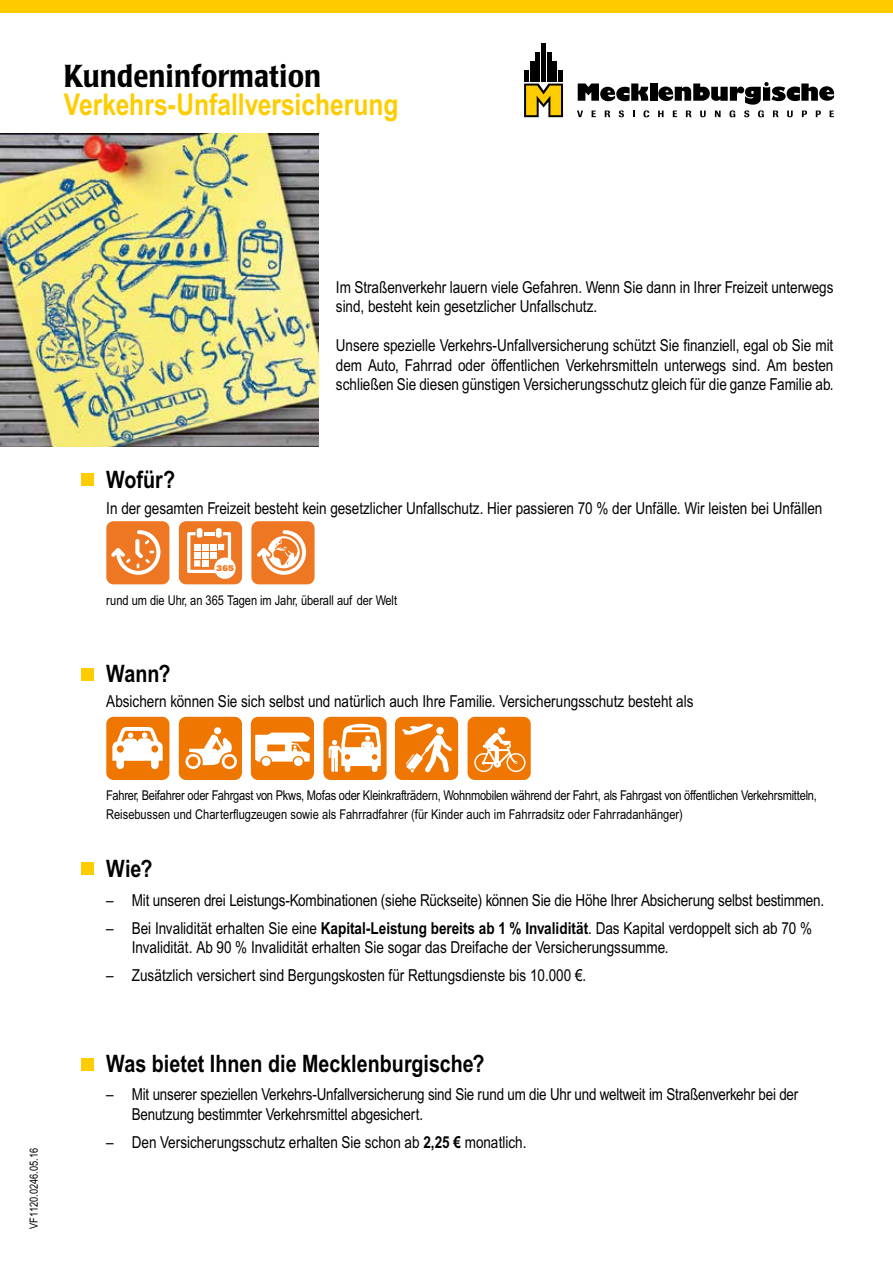
<style>
.page{position:relative;width:893px;height:1263px;background:#fff}
.page>*{position:absolute;margin:0;border:0;box-sizing:border-box;transform-origin:0 0}
.t1{font:500 condensed 31.5px "Laudatio BQ";color:#000}
.t2{font:700 30px "Arial Narrow MT Pro";color:#fc0}
.t3{font:700 24px "Arial Narrow MT Pro";color:#000}
.t4{font:16.5px/19.5px "Arial Narrow MT Pro";color:#000}
.t5{font:13.5px/19.5px "Arial Narrow MT Pro";letter-spacing:-.005em;color:#000}
.t6{font:11.25px "Arial Narrow MT Pro";color:#000}
.t7{font:800 8.85px "Imago";color:#ee7723}
.s1{font-weight:700}
</style>
<div class="page">
<img style="left:0;top:134px;width:319px;height:312px">
<div style="left:0;top:0;width:893px;height:13px;background:#fc0"></div>
<div style="left:81px;top:473px;width:13px;height:13px;background:#fc0"></div>
<div style="left:81px;top:668px;width:13px;height:12px;background:#fc0"></div>
<div style="left:81px;top:862px;width:13px;height:13px;background:#fc0"></div>
<div style="left:81px;top:1058px;width:13px;height:12px;background:#fc0"></div>
<div style="left:106px;top:521px;width:63px;height:63px;background:#ee7723;border-radius:7px"></div>
<svg style="left:111px;top:530px;width:50px;height:45px"></svg>
<svg style="left:106px;top:717px;width:64px;height:63px"></svg>
<div style="left:106px;top:717px;width:63px;height:63px;background:#ee7601;border-radius:7px"></div>
<svg style="left:112px;top:727px;width:51px;height:42px"></svg>
<div style="left:179px;top:717px;width:63px;height:63px;background:#ee7601;border-radius:7px"></div>
<svg style="left:186px;top:727px;width:51px;height:42px"></svg>
<div style="left:251px;top:717px;width:63px;height:63px;background:#ee7601;border-radius:7px"></div>
<div style="left:294px;top:757px;width:9px;height:9px;background:#fff;border-radius:50%"></div>
<div style="left:262px;top:757px;width:9px;height:9px;background:#fff;border-radius:50%"></div>
<svg style="left:255px;top:733px;width:55px;height:28px"></svg>
<div style="left:323px;top:717px;width:64px;height:63px;background:#ee7601;border-radius:7px"></div>
<svg style="left:329px;top:724px;width:52px;height:48px"></svg>
<svg style="left:395px;top:717px;width:64px;height:63px"></svg>
<div style="left:395px;top:717px;width:63px;height:63px;background:#ee7601;border-radius:7px"></div>
<svg style="left:402px;top:723px;width:50px;height:49px"></svg>
<div style="left:468px;top:717px;width:63px;height:63px;background:#ee7601;border-radius:7px"></div>
<svg style="left:474px;top:732px;width:51px;height:40px"></svg>
<div style="left:498px;top:727px;width:7px;height:8px;background:#fff;border-radius:50%"></div>
<div style="left:179px;top:521px;width:63px;height:63px;background:#ee7723;border-radius:7px"></div>
<svg style="left:187px;top:528px;width:44px;height:45px"></svg>
<div style="left:214px;top:557px;width:22px;height:22px;background:#fff;border-radius:50%"></div>
<div style="left:251px;top:521px;width:64px;height:63px;background:#ee7723;border-radius:7px"></div>
<svg style="left:257px;top:530px;width:50px;height:45px"></svg>
<div style="left:650px;top:83px;width:7px;height:18px;background:#000"></div>
<svg style="left:578px;top:83px;width:71px;height:19px"></svg>
<svg style="left:524px;top:84px;width:39px;height:33px"></svg>
<div style="left:524px;top:70px;width:5px;height:12px;background:#000"></div>
<hr style="left:530px;top:61px;width:4px;height:21px;background:#000">
<div style="left:535px;top:52px;width:5px;height:30px;background:#000"></div>
<div style="left:541px;top:43px;width:5px;height:39px;background:#000"></div>
<div style="left:547px;top:52px;width:5px;height:30px;background:#000"></div>
<hr style="left:553px;top:61px;width:4px;height:21px;background:#000">
<div style="left:558px;top:70px;width:5px;height:12px;background:#000"></div>
<svg style="left:577px;top:110px;width:6px;height:7px"></svg>
<svg style="left:592px;top:111px;width:4px;height:6px"></svg>
<svg style="left:633px;top:111px;width:2px;height:6px"></svg>
<svg style="left:605px;top:111px;width:5px;height:6px"></svg>
<svg style="left:619px;top:110px;width:5px;height:7px"></svg>
<svg style="left:643px;top:110px;width:6px;height:7px"></svg>
<svg style="left:658px;top:82px;width:176px;height:35px"></svg>
<h1 class="t1" style="left:64px;top:58px;width:259px">Kundeninformation</h1>
<h2 class="t2" style="left:64px;top:87px;width:336px">Verkehrs-Unfallversicherung</h2>
<p class="t6" style="left:27px;top:1229px;width:82px;rotate:-90deg">VF1120.0246.05.16</p>
<p class="t4" style="left:336px;top:277px;width:499px">Im Straßenverkehr lauern viele Gefahren. Wenn Sie dann in Ihrer Freizeit unterwegs sind, besteht kein gesetzlicher Unfallschutz.</p>
<p class="t4" style="left:336px;top:335px;width:499px;text-align:justify">Unsere spezielle Verkehrs-Unfallversicherung schützt Sie finanziell, egal ob Sie mit dem Auto, Fahrrad oder öffentlichen Verkehrsmitteln unterwegs sind. Am besten schließen Sie diesen günstigen Versicherungsschutz gleich für die ganze Familie ab.</p>
<h3 class="t3" style="left:106px;top:465px;width:70px">Wofür?</h3>
<p class="t4" style="left:106px;top:498px;width:717px">In der gesamten Freizeit besteht kein gesetzlicher Unfallschutz. Hier passieren 70 % der Unfälle. Wir leisten bei Unfällen</p>
<p class="t7" style="left:216px;top:563px;width:19px">365</p>
<p class="t5" style="left:106px;top:590px;width:292px">rund um die Uhr, an 365 Tagen im Jahr, überall auf der Welt</p>
<h3 class="t3" style="left:106px;top:659px;width:66px">Wann?</h3>
<p class="t4" style="left:106px;top:692px;width:589px">Absichern können Sie sich selbst und natürlich auch Ihre Familie. Versicherungsschutz besteht als</p>
<p class="t5" style="left:106px;top:785px;width:712px">Fahrer, Beifahrer oder Fahrgast von Pkws, Mofas oder Kleinkrafträdern, Wohnmobilen während der Fahrt, als Fahrgast von öffentlichen Verkehrsmitteln,<br>Reisebussen und Charterflugzeugen sowie als Fahrradfahrer (für Kinder auch im Fahrradsitz oder Fahrradanhänger)</p>
<h3 class="t3" style="left:106px;top:854px;width:48px">Wie?</h3>
<p class="t4" style="left:106px;top:890px;width:719px">– Mit unseren drei Leistungs-Kombinationen (siehe Rückseite) können Sie die Höhe Ihrer Absicherung selbst bestimmen.</p>
<p class="t4" style="left:132px;top:918px;width:682px;text-indent:-26px">– Bei Invalidität erhalten Sie eine <span class="s1">Kapital-Leistung bereits ab 1 % Invalidität</span>. Das Kapital verdoppelt sich ab 70 %<br>Invalidität. Ab 90 % Invalidität erhalten Sie sogar das Dreifache der Versicherungssumme.</p>
<p class="t4" style="left:106px;top:965px;width:481px">– Zusätzlich versichert sind Bergungskosten für Rettungsdienste bis 10.000 €.</p>
<h3 class="t3" style="left:106px;top:1049px;width:380px">Was bietet Ihnen die Mecklenburgische?</h3>
<p class="t4" style="left:132px;top:1084px;width:668px;text-indent:-26px">– Mit unserer speziellen Verkehrs-Unfallversicherung sind Sie rund um die Uhr und weltweit im Straßenverkehr bei der<br>Benutzung bestimmter Verkehrsmittel abgesichert.</p>
<p class="t4" style="left:106px;top:1132px;width:422px">– Den Versicherungsschutz erhalten Sie schon ab <span class="s1">2,25 €</span> monatlich.</p>
</div>
